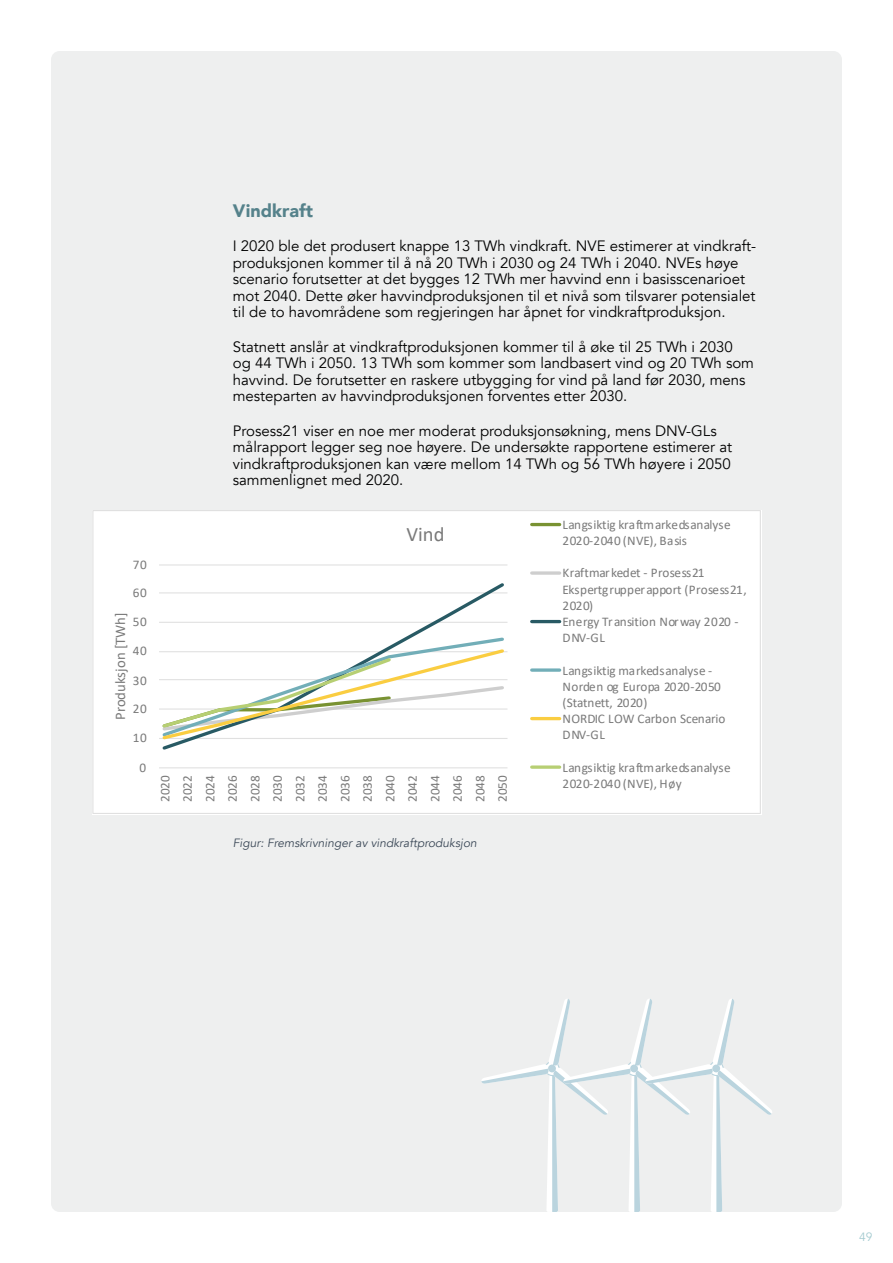
<style>
.page{position:relative;width:893px;height:1263px;background:#fff}
.page>*{position:absolute;margin:0;border:0;box-sizing:border-box;transform-origin:0 0}
.t1{font:20.55px "Calibri";color:#7a7a7a}
.t2{font:900 18px "Avenir";color:#55828b}
.t3{font:15px/16.5px "Avenir";color:#000}
.t4{font:14.7px "Calibri";color:#7a7a7a}
.t5{font:13.2px/22.5px "Calibri";color:#7a7a7a}
.t6{font:italic 12px "Avenir";color:#3b4857}
.t7{font:12px "Avenir";color:#a4cbd0}
</style>
<div class="page">
<div style="left:51px;top:51px;width:791px;height:1161px;background:#eeefef;border-radius:9px"></div>
<div style="left:92px;top:510px;width:668px;height:303px;background:#fff"></div>
<hr style="left:159px;top:738px;width:348px;height:1px;background:#e0e0e0">
<hr style="left:159px;top:708px;width:348px;height:2px;background:#e0e0e0">
<hr style="left:159px;top:679px;width:348px;height:1px;background:#e0e0e0">
<hr style="left:159px;top:651px;width:348px;height:1px;background:#e0e0e0">
<hr style="left:159px;top:622px;width:348px;height:1px;background:#e0e0e0">
<hr style="left:159px;top:592px;width:348px;height:1px;background:#e0e0e0">
<hr style="left:159px;top:564px;width:348px;height:1px;background:#e0e0e0">
<hr style="left:159px;top:767px;width:348px;height:1px;background:#e0e0e0">
<svg style="left:160px;top:583px;width:347px;height:167px"></svg>
<svg style="left:160px;top:635px;width:346px;height:107px"></svg>
<hr style="left:532px;top:523px;width:28px;height:3px;background:#799232">
<svg style="left:532px;top:571px;width:28px;height:4px"></svg>
<hr style="left:532px;top:620px;width:28px;height:3px;background:#285a64">
<svg style="left:532px;top:668px;width:28px;height:4px"></svg>
<hr style="left:532px;top:717px;width:28px;height:3px;background:#facd41">
<svg style="left:532px;top:765px;width:28px;height:4px"></svg>
<svg style="left:481px;top:999px;width:291px;height:213px"></svg>
<div style="left:712px;top:1064px;width:8px;height:8px;background:#bad4de;border-radius:50%"></div>
<p class="t5" style="left:133px;top:553px;width:16px">70</p>
<p class="t5" style="left:133px;top:581px;width:16px">60</p>
<p class="t4" style="left:110px;top:720px;width:109px;rotate:-90deg">Produksjon [TWh]</p>
<p class="t5" style="left:133px;top:610px;width:16px">50</p>
<p class="t5" style="left:133px;top:639px;width:16px">40</p>
<p class="t5" style="left:133px;top:669px;width:16px">30</p>
<p class="t5" style="left:133px;top:697px;width:16px">20</p>
<p class="t5" style="left:133px;top:726px;width:16px">10</p>
<p class="t5" style="left:140px;top:755px;width:8px">0</p>
<p class="t2" style="left:233px;top:195px;width:82px">Vindkraft</p>
<p class="t3" style="left:233px;top:238px;width:525px">I 2020 ble det produsert knappe 13 TWh vindkraft. NVE estimerer at vindkraft&shy;produksjonen kommer til å nå 20 TWh i 2030 og 24 TWh i 2040. NVEs høye scenario forutsetter at det bygges 12 TWh mer havvind enn i basisscenarioet mot 2040. Dette øker havvindproduksjonen til et nivå som tilsvarer potensialet til de to havområdene som regjeringen har åpnet for vindkraftproduksjon.</p>
<p class="t3" style="left:233px;top:339px;width:523px">Statnett anslår at vindkraftproduksjonen kommer til å øke til 25 TWh i 2030 og 44 TWh i 2050. 13 TWh som kommer som landbasert vind og 20 TWh som havvind. De forutsetter en raskere utbygging for vind på land før 2030, mens mesteparten av havvindproduksjonen forventes etter 2030.</p>
<p class="t3" style="left:233px;top:423px;width:501px">Prosess21 viser en noe mer moderat produksjonsøkning, mens DNV-GLs målrapport legger seg noe høyere. De undersøkte rapportene estimerer at vindkraftproduksjonen kan være mellom 14 TWh og 56 TWh høyere i 2050 sammenlignet med 2020.</p>
<h1 class="t1" style="left:407px;top:520px;width:39px">Vind</h1>
<p class="t5" style="left:563px;top:516px;width:170px;line-height:16.2px">Langsiktig kraftmarkedsanalyse<br>2020-2040 (NVE), Basis</p>
<p class="t5" style="left:563px;top:565px;width:186px;line-height:16.2px">Kraftmarkedet - Prosess21<br>Ekspertgrupperapport (Prosess21,<br>2020)<br>Energy Transition Norway 2020 -<br>DNV-GL</p>
<p class="t5" style="left:563px;top:662px;width:164px;line-height:16.2px">Langsiktig markedsanalyse -<br>Norden og Europa 2020-2050 (Statnett, 2020)<br>NORDIC LOW Carbon Scenario<br>DNV-GL</p>
<p class="t5" style="left:563px;top:759px;width:170px;line-height:16.2px">Langsiktig kraftmarkedsanalyse<br>2020-2040 (NVE), Høy</p>
<p class="t5" style="left:153px;top:802px;width:29px;text-align:justify;rotate:-90deg">2020<br>2022<br>2024<br>2026<br>2028<br>2030<br>2032<br>2034<br>2036<br>2038<br>2040<br>2042<br>2044<br>2046<br>2048<br>2050</p>
<p class="t6" style="left:233px;top:835px;width:245px">Figur: Fremskrivninger av vindkraftproduksjon</p>
<p class="t7" style="left:859px;top:1230px;width:15px">49</p>
</div>
